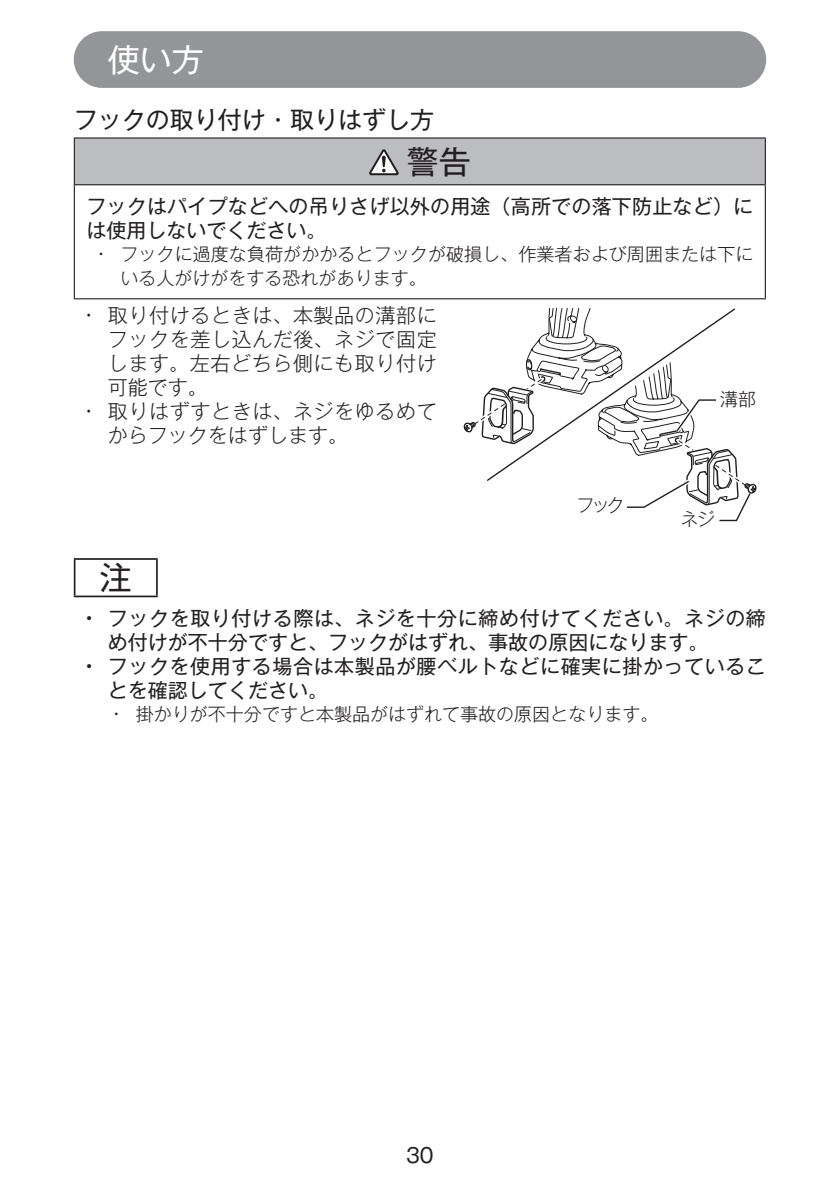
<style>
.page{position:relative;width:840px;height:1191px;background:#fff}
.page>*{position:absolute;margin:0;border:0;box-sizing:border-box;transform-origin:0 0}
.t1{font:32px "Gothic MB101 Pro";color:#fff}
.t2{font:32px "Gothic MB101 Pro";color:#231f20}
.t3{font:24px "Gothic MB101 Pro";color:#231f20}
.t4{font:20px/24px "Gothic MB101 Pro";letter-spacing:.03em;color:#231f20}
.t5{font:300 20px/24px "Gothic MB101 Pro";letter-spacing:.03em;color:#231f20;text-align:justify}
.t6{font:20px/24px "Gothic MB101 Pro";letter-spacing:.01em;color:#231f20}
.t7{font:300 18px/24px "Gothic MB101 Pro";color:#231f20}
.t8{font:18px "Gothic MB101 Pro Light 90 msp RKSJ H";letter-spacing:-.125em;color:#231f20}
.s1{font-weight:500}
</style>
<div class="page">
<div style="left:74px;top:31px;width:691px;height:57px;background:#939598;border-radius:28px"></div>
<div style="left:74px;top:138px;width:690px;height:47px;background:#bcbdc0"></div>
<hr style="left:74px;top:185px;width:1px;height:113px;background:#231f20">
<hr style="left:764px;top:185px;width:1px;height:113px;background:#231f20">
<hr style="left:74px;top:137px;width:691px;height:2px;background:#231f20">
<hr style="left:74px;top:139px;width:1px;height:45px;background:#231f20">
<hr style="left:764px;top:139px;width:1px;height:45px;background:#231f20">
<hr style="left:74px;top:184px;width:691px;height:1px;background:#231f20">
<hr style="left:74px;top:298px;width:691px;height:1px;background:#231f20">
<svg style="left:369px;top:149px;width:29px;height:26px"></svg>
<hr style="left:74px;top:558px;width:84px;height:2px;background:#231f20">
<hr style="left:74px;top:560px;width:1px;height:35px;background:#231f20">
<hr style="left:156px;top:560px;width:2px;height:35px;background:#231f20">
<hr style="left:74px;top:595px;width:84px;height:2px;background:#231f20">
<svg style="left:463px;top:308px;width:293px;height:214px"></svg>
<h1 class="t1" style="left:108px;top:33px;width:97px">使い方</h1>
<p class="t3" style="left:74px;top:100px;width:361px">フックの取り付け・取りはずし方</p>
<h1 class="t2" style="left:406px;top:135px;width:65px">警告</h1>
<p class="t6" style="left:86px;top:192px;width:668px">フックはパイプなどへの吊りさげ以外の用途（高所での落下防止など）には使用しないでください。</p>
<p class="t7" style="left:120px;top:239px;width:634px;text-indent:-23px">• フックに過度な負荷がかかるとフックが破損し、作業者および周囲または下にいる人がけがをする恐れがあります。</p>
<p class="t5" style="left:108px;top:300px;width:330px;text-indent:-23px">• 取り付けるときは、本製品の溝部にフックを差し込んだ後、ネジで固定します。左右どちら側にも取り付け可能です。</p>
<p class="t5" style="left:108px;top:396px;width:330px;text-indent:-23px">• 取りはずすときは、ネジをゆるめてからフックをはずします。</p>
<p class="t8" style="left:719px;top:384px;width:37px">溝部</p>
<p class="t8" style="left:576px;top:490px;width:50px">フック</p>
<p class="t8" style="left:680px;top:504px;width:36px">ネジ</p>
<h1 class="t2" style="left:100px;top:551px;width:33px">注</h1>
<p class="t4" style="left:108px;top:604px;width:659px;text-indent:-23px"><span class="s1">•</span> フックを取り付ける際は、ネジを十分に締め付けてください。ネジの締め付けが不十分ですと、フックがはずれ、事故の原因になります。</p>
<p class="t4" style="left:108px;top:652px;width:659px;text-indent:-23px"><span class="s1">•</span> フックを使用する場合は本製品が腰ベルトなどに確実に掛かっていることを確認してください。</p>
<p class="t7" style="left:113px;top:699px;width:546px">• 掛かりが不十分ですと本製品がはずれて事故の原因となります。</p>
<p class="t6" style="left:406px;top:1140px;width:29px">30</p>
</div>
